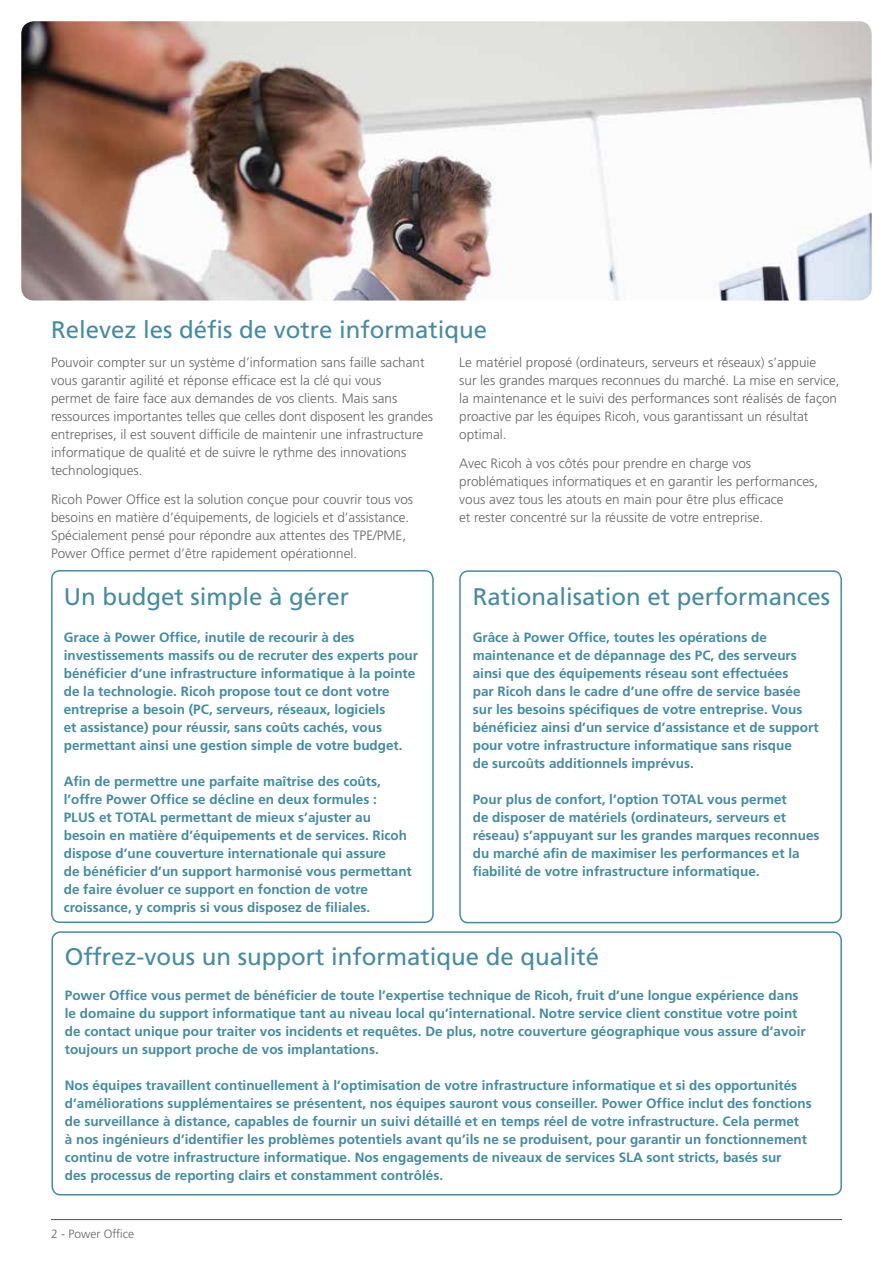
<style>
.page{position:relative;width:893px;height:1263px;background:#fff}
.page>*{position:absolute;margin:0;border:0;box-sizing:border-box;transform-origin:0 0}
.t1{font:24px "Frutiger";color:#448ba2}
.t2{font:700 13.5px/18px "Frutiger";color:#448ba2}
.t3{font:300 13.5px/18px "Frutiger LT Std";color:#646569}
.t4{font:300 12px "Frutiger LT Std";color:#646569}
</style>
<div class="page">
<div style="left:51px;top:931px;width:791px;height:264px;border:2px solid #448ba2;border-radius:9px"></div>
<div style="left:51px;top:570px;width:383px;height:353px;border:2px solid #448ba2;border-radius:8px"></div>
<hr style="left:51px;top:1219px;width:791px;height:1px;background:#4d4d4f">
<div style="left:459px;top:570px;width:383px;height:353px;border:2px solid #448ba2;border-radius:8px"></div>
<img style="left:21px;top:21px;width:851px;height:279px">
<h1 class="t1" style="left:51px;top:316px;width:438px">Relevez les défis de votre informatique</h1>
<p class="t3" style="left:51px;top:354px;width:384px">Pouvoir compter sur un système d’information sans faille sachant vous garantir agilité et réponse efficace est la clé qui vous<br>permet de faire face aux demandes de vos clients. Mais sans ressources importantes telles que celles dont disposent les grandes entreprises, il est souvent difficile de maintenir une infrastructure informatique de qualité et de suivre le rythme des innovations technologiques.</p>
<p class="t3" style="left:51px;top:490px;width:364px">Ricoh Power Office est la solution conçue pour couvrir tous vos besoins en matière d’équipements, de logiciels et d’assistance.<br>Spécialement pensé pour répondre aux attentes des TPE/PME, Power Office permet d’être rapidement opérationnel.</p>
<h1 class="t1" style="left:64px;top:582px;width:287px">Un budget simple à gérer</h1>
<p class="t2" style="left:64px;top:628px;width:356px">Grace à Power Office, inutile de recourir à des investissements massifs ou de recruter des experts pour bénéficier d’une infrastructure informatique à la pointe de la technologie. Ricoh propose tout ce dont votre entreprise a besoin (PC, serveurs, réseaux, logiciels<br>et assistance) pour réussir, sans coûts cachés, vous permettant ainsi une gestion simple de votre budget.</p>
<p class="t2" style="left:64px;top:772px;width:350px">Afin de permettre une parfaite maîtrise des coûts, l’offre Power Office se décline en deux formules :<br>PLUS et TOTAL permettant de mieux s’ajuster au besoin en matière d’équipements et de services. Ricoh dispose d’une couverture internationale qui assure<br>de bénéficier d’un support harmonisé vous permettant de faire évoluer ce support en fonction de votre croissance, y compris si vous disposez de filiales.</p>
<p class="t3" style="left:459px;top:354px;width:382px">Le matériel proposé (ordinateurs, serveurs et réseaux) s’appuie<br>sur les grandes marques reconnues du marché. La mise en service, la maintenance et le suivi des performances sont réalisés de façon proactive par les équipes Ricoh, vous garantissant un résultat optimal.</p>
<p class="t3" style="left:459px;top:454px;width:361px">Avec Ricoh à vos côtés pour prendre en charge vos problématiques informatiques et en garantir les performances, vous avez tous les atouts en main pour être plus efficace<br>et rester concentré sur la réussite de votre entreprise.</p>
<h1 class="t1" style="left:473px;top:582px;width:359px">Rationalisation et performances</h1>
<p class="t2" style="left:473px;top:628px;width:347px">Grâce à Power Office, toutes les opérations de maintenance et de dépannage des PC, des serveurs ainsi que des équipements réseau sont effectuées<br>par Ricoh dans le cadre d’une offre de service basée sur les besoins spécifiques de votre entreprise. Vous bénéficiez ainsi d’un service d’assistance et de support pour votre infrastructure informatique sans risque<br>de surcoûts additionnels imprévus.</p>
<p class="t2" style="left:473px;top:790px;width:348px">Pour plus de confort, l’option TOTAL vous permet<br>de disposer de matériels (ordinateurs, serveurs et réseau) s’appuyant sur les grandes marques reconnues du marché afin de maximiser les performances et la fiabilité de votre infrastructure informatique.</p>
<h1 class="t1" style="left:65px;top:942px;width:536px">Offrez-vous un support informatique de qualité</h1>
<p class="t2" style="left:65px;top:987px;width:742px">Power Office vous permet de bénéficier de toute l’expertise technique de Ricoh, fruit d’une longue expérience dans le domaine du support informatique tant au niveau local qu’international. Notre service client constitue votre point de contact unique pour traiter vos incidents et requêtes. De plus, notre couverture géographique vous assure d’avoir toujours un support proche de vos implantations.</p>
<p class="t2" style="left:65px;top:1077px;width:748px">Nos équipes travaillent continuellement à l’optimisation de votre infrastructure informatique et si des opportunités d’améliorations supplémentaires se présentent, nos équipes sauront vous conseiller. Power Office inclut des fonctions de surveillance à distance, capables de fournir un suivi détaillé et en temps réel de votre infrastructure. Cela permet<br>à nos ingénieurs d’identifier les problèmes potentiels avant qu’ils ne se produisent, pour garantir un fonctionnement continu de votre infrastructure informatique. Nos engagements de niveaux de services SLA sont stricts, basés sur<br>des processus de reporting clairs et constamment contrôlés.</p>
<p class="t4" style="left:51px;top:1227px;width:85px">2 - Power Office</p>
</div>
